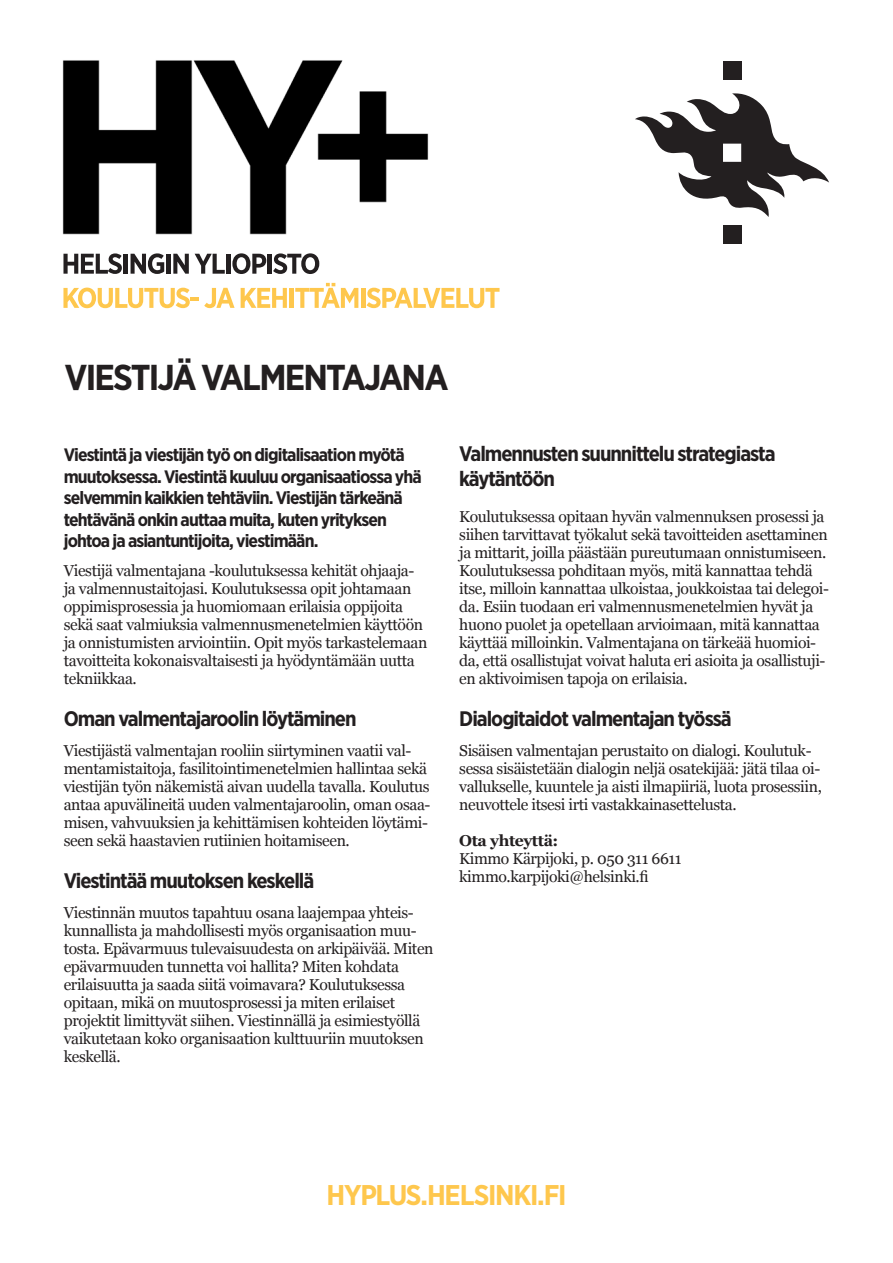
<style>
.page{position:relative;width:893px;height:1263px;background:#fff}
.page>*{position:absolute;margin:0;border:0;box-sizing:border-box;transform-origin:0 0}
.OTSIKKO_KANTEET{font:700 36px "Gotham Narrow";letter-spacing:-.05em;color:#231f20}
.t1{font:700 28.5px "Gotham Narrow";letter-spacing:-.045em;color:#fec74d}
.valiotstikko_leipate{font:700 21px/25.2px "Gotham Narrow";letter-spacing:-.05em;color:#231f20}
.ingressi{font:700 18px/21.6px "Gotham Narrow";letter-spacing:-.05em;color:#231f20}
.leipateksti{font:15.75px/18px "Georgia";letter-spacing:-.025em;color:#231f20}
.leipateksti-2{font:700 15.75px "Georgia";letter-spacing:-.025em;color:#231f20}
</style>
<div class="page">
<img style="left:62px;top:60px;width:367px;height:175px">
<div style="left:723px;top:226px;width:18px;height:18px;background:#231f20"></div>
<div style="left:723px;top:62px;width:18px;height:18px;background:#231f20"></div>
<svg style="left:635px;top:93px;width:194px;height:124px"></svg>
<svg style="left:63px;top:253px;width:59px;height:21px"></svg>
<hr style="left:124px;top:254px;width:4px;height:20px;background:#231f20">
<svg style="left:131px;top:253px;width:33px;height:21px"></svg>
<div style="left:166px;top:254px;width:5px;height:20px;background:#231f20"></div>
<svg style="left:173px;top:254px;width:16px;height:20px"></svg>
<svg style="left:195px;top:254px;width:30px;height:20px"></svg>
<hr style="left:226px;top:254px;width:4px;height:20px;background:#231f20">
<svg style="left:232px;top:253px;width:34px;height:21px"></svg>
<hr style="left:268px;top:254px;width:4px;height:20px;background:#231f20">
<svg style="left:273px;top:253px;width:46px;height:21px"></svg>
<svg style="left:63px;top:288px;width:172px;height:20px"></svg>
<svg style="left:241px;top:288px;width:46px;height:20px"></svg>
<hr style="left:290px;top:288px;width:4px;height:20px;background:#fec74d">
<svg style="left:295px;top:283px;width:63px;height:25px"></svg>
<hr style="left:361px;top:288px;width:4px;height:20px;background:#fec74d">
<svg style="left:367px;top:288px;width:133px;height:20px"></svg>
<p class="OTSIKKO_KANTEET" style="left:65px;top:354px;width:386px">VIESTIJÄ VALMENTAJANA</p>
<p class="ingressi" style="left:64px;top:444px;width:360px">Viestintä ja viestijän työ on digitalisaation myötä muutoksessa. Viestintä kuuluu organisaatiossa yhä selvemmin kaikkien tehtäviin. Viestijän tärkeänä tehtävänä onkin auttaa muita, kuten yrityksen johtoa ja asiantuntijoita, viestimään.</p>
<p class="leipateksti" style="left:64px;top:562px;width:365px">Viestijä valmentajana -koulutuksessa kehität ohjaaja&shy;ja valmennustaitojasi. Koulutuksessa opit johtamaan oppimisprosessia ja huomiomaan erilaisia oppijoita sekä saat valmiuksia valmennusmenetelmien käyttöön ja onnistumisten arviointiin. Opit myös tarkastelemaan tavoitteita kokonaisvaltaisesti ja hyödyntämään uutta tekniikkaa.</p>
<p class="valiotstikko_leipate" style="left:64px;top:706px;width:294px">Oman valmentajaroolin löytäminen</p>
<p class="leipateksti" style="left:64px;top:742px;width:368px">Viestijästä valmentajan rooliin siirtyminen vaatii val&shy;mentamistaitoja, fasilitointimenetelmien hallintaa sekä viestijän työn näkemistä aivan uudella tavalla. Koulutus antaa apuvälineitä uuden valmentajaroolin, oman osaa&shy;misen, vahvuuksien ja kehittämisen kohteiden löytämi&shy;seen sekä haastavien rutiinien hoitamiseen.</p>
<p class="valiotstikko_leipate" style="left:64px;top:868px;width:252px">Viestintää muutoksen keskellä</p>
<p class="leipateksti" style="left:64px;top:904px;width:371px">Viestinnän muutos tapahtuu osana laajempaa yhteis&shy;kunnallista ja mahdollisesti myös organisaation muu&shy;tosta. Epävarmuus tulevaisuudesta on arkipäivää. Miten epävarmuuden tunnetta voi hallita? Miten kohdata erilaisuutta ja saada siitä voimavara? Koulutuksessa opitaan, mikä on muutosprosessi ja miten erilaiset projektit limittyvät siihen. Viestinnällä ja esimiestyöllä vaikutetaan koko organisaation kulttuuriin muutoksen keskellä.</p>
<p class="valiotstikko_leipate" style="left:459px;top:441px;width:318px">Valmennusten suunnittelu strategiasta käytäntöön</p>
<p class="leipateksti" style="left:459px;top:508px;width:371px">Koulutuksessa opitaan hyvän valmennuksen prosessi ja siihen tarvittavat työkalut sekä tavoitteiden asettaminen ja mittarit, joilla päästään pureutumaan onnistumiseen.<br>Koulutuksessa pohditaan myös, mitä kannattaa tehdä itse, milloin kannattaa ulkoistaa, joukkoistaa tai delegoi&shy;da. Esiin tuodaan eri valmennusmenetelmien hyvät ja huono puolet ja opetellaan arvioimaan, mitä kannattaa käyttää milloinkin. Valmentajana on tärkeää huomioi&shy;da, että osallistujat voivat haluta eri asioita ja osallistuji&shy;en aktivoimisen tapoja on erilaisia.</p>
<p class="valiotstikko_leipate" style="left:459px;top:706px;width:274px">Dialogitaidot valmentajan työssä</p>
<p class="leipateksti" style="left:459px;top:742px;width:364px">Sisäisen valmentajan perustaito on dialogi. Koulutuk&shy;sessa sisäistetään dialogin neljä osatekijää: jätä tilaa oi&shy;vallukselle, kuuntele ja aisti ilmapiiriä, luota prosessiin, neuvottele itsesi irti vastakkainasettelusta.</p>
<p class="leipateksti-2" style="left:459px;top:830px;width:101px">Ota yhteyttä:</p>
<p class="leipateksti" style="left:459px;top:850px;width:224px">Kimmo Kärpijoki, p. 050 311 6611</p>
<p class="leipateksti" style="left:459px;top:868px;width:191px">kimmo.karpijoki@helsinki.fi</p>
<h2 class="t1" style="left:327px;top:1177px;width:241px">HYPLUS.HELSINKI.FI</h2>
</div>
